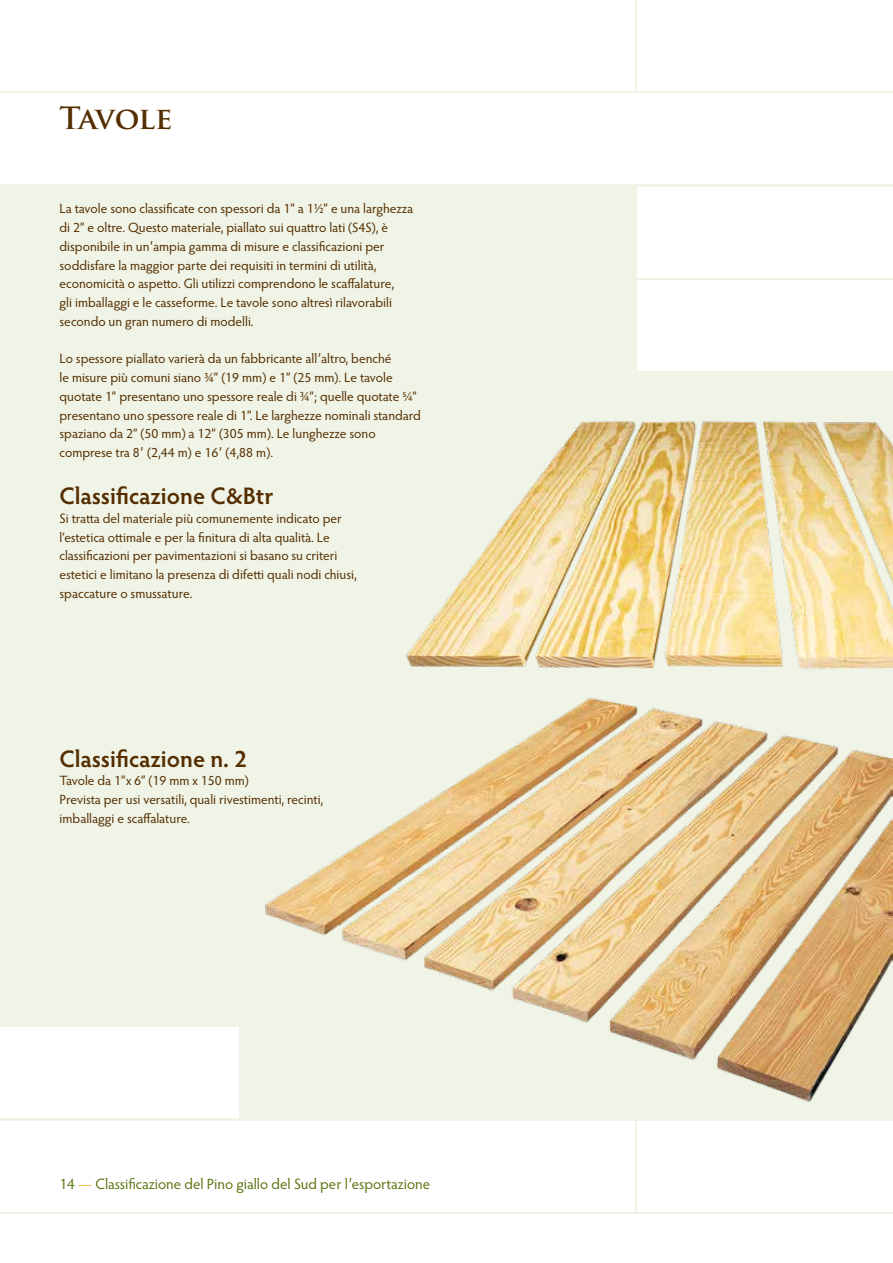
<style>
.page{position:relative;width:893px;height:1263px;background:#f0f4e6}
.page>*{position:absolute;margin:0;border:0;box-sizing:border-box;transform-origin:0 0}
.t1{font:700 30px "Trajan Pro";letter-spacing:-.03em;color:#542d00}
.t2{font:600 24px "Hypatia Sans Pro";letter-spacing:-.005em;color:#542d00}
.t3{font:15px "Hypatia Sans Pro";color:#5a7411}
.t4{font:13.5px/18.8px "Hypatia Sans Pro";letter-spacing:-.005em;color:#542d00}
.s1{color:#fcc14f}
</style>
<div class="page">
<div style="left:637px;top:1121px;width:256px;height:90px;background:#fff"></div>
<div style="left:637px;top:187px;width:256px;height:90px;background:#fff"></div>
<div style="left:637px;top:280px;width:256px;height:91px;background:#fff"></div>
<div style="left:0;top:1028px;width:239px;height:90px;background:#fff"></div>
<div style="left:0;top:93px;width:893px;height:91px;background:#fff"></div>
<div style="left:0;top:1215px;width:893px;height:48px;background:#fff"></div>
<div style="left:0;top:1121px;width:634px;height:90px;background:#fff"></div>
<div style="left:637px;top:0;width:256px;height:90px;background:#fff"></div>
<div style="left:0;top:0;width:634px;height:90px;background:#fff"></div>
<img style="left:265px;top:697px;width:628px;height:405px">
<img style="left:406px;top:421px;width:487px;height:248px">
<h1 class="t1" style="left:60px;top:99px;width:114px">Tavole</h1>
<p class="t4" style="left:60px;top:199px;width:355px">La tavole sono classificate con spessori da 1” a 1½” e una larghezza di 2” e oltre. Questo materiale, piallato sui quattro lati (S4S), è disponibile in un’ampia gamma di misure e classificazioni per soddisfare la maggior parte dei requisiti in termini di utilità, economicità o aspetto. Gli utilizzi comprendono le scaffalature,<br>gli imballaggi e le casseforme. Le tavole sono altresì rilavorabili secondo un gran numero di modelli.</p>
<p class="t4" style="left:60px;top:349px;width:363px">Lo spessore piallato varierà da un fabbricante all’altro, benché<br>le misure più comuni siano ¾” (19 mm) e 1” (25 mm). Le tavole quotate 1” presentano uno spessore reale di ¾”; quelle quotate 5/4” presentano uno spessore reale di 1”. Le larghezze nominali standard spaziano da 2” (50 mm) a 12” (305 mm). Le lunghezze sono comprese tra 8’ (2,44 m) e 16’ (4,88 m).</p>
<h2 class="t2" style="left:60px;top:479px;width:215px">Classificazione C&amp;Btr</h2>
<p class="t4" style="left:60px;top:508px;width:299px">Si tratta del materiale più comunemente indicato per l’estetica ottimale e per la finitura di alta qualità. Le classificazioni per pavimentazioni si basano su criteri estetici e limitano la presenza di difetti quali nodi chiusi, spaccature o smussature.</p>
<h2 class="t2" style="left:60px;top:742px;width:189px">Classificazione n. 2</h2>
<p class="t4" style="left:60px;top:771px;width:265px">Tavole da 1”x 6” (19 mm x 150 mm)<br>Prevista per usi versatili, quali rivestimenti, recinti, imballaggi e scaffalature.</p>
<p class="t3" style="left:60px;top:1173px;width:372px">14 <span class="s1">—</span> Classificazione del Pino giallo del Sud per l’esportazione</p>
</div>
